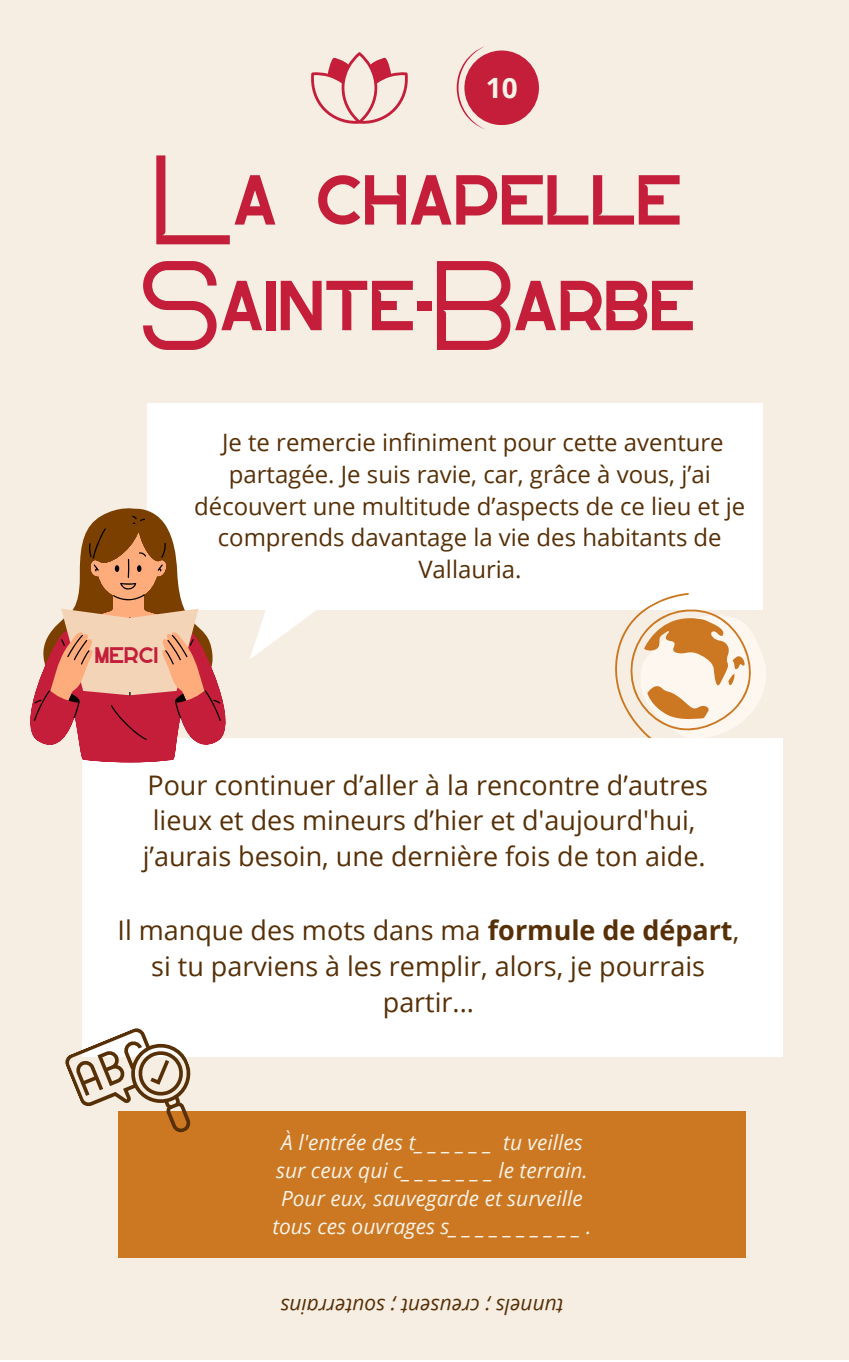
<style>
.page{position:relative;width:849px;height:1362px;background:#fff}
.page>*{position:absolute;margin:0;border:0;box-sizing:border-box;transform-origin:0 0}
.t1{font:98.7px/105.6px "Lotus Eater Sans Serif";letter-spacing:-.04em;color:#c41e3a}
.t2{font:31.5px "Lotus Eater Sans Serif";letter-spacing:-.04em;color:#c41e3a}
.t3{font:700 27.9px "Open Sans";color:#faf2e6}
.t4{font:27px/36px "Open Sans";color:#573007;text-align:center}
.t5{font:24px/31.8px "Open Sans";color:#573007;text-align:center}
.t6{font:italic 21px/27.9px "Open Sans";color:#faf2e6;text-align:center}
.t7{font:italic 21px "Open Sans";color:#573007}
.s1{font-weight:700}
</style>
<div class="page">
<div style="left:0;top:0;width:849px;height:1359px;background:#f6eee3"></div>
<div style="left:147px;top:403px;width:616px;height:207px;background:#fff"></div>
<svg style="left:615px;top:593px;width:168px;height:168px"></svg>
<div style="left:82px;top:738px;width:700px;height:318px;background:#fff"></div>
<svg style="left:37px;top:610px;width:279px;height:152px"></svg>
<svg style="left:30px;top:508px;width:191px;height:232px"></svg>
<div style="left:102px;top:618px;width:58px;height:74px;background:#f3d4b7"></div>
<div style="left:14px;top:485px;width:58px;height:85px;background:#f6eee3"></div>
<div style="left:118px;top:1111px;width:628px;height:146px;background:#c72"></div>
<svg style="left:65px;top:1028px;width:147px;height:105px"></svg>
<div style="left:464px;top:50px;width:75px;height:75px;background:#c41e3a;border-radius:50%"></div>
<svg style="left:311px;top:52px;width:97px;height:72px"></svg>
<svg style="left:457px;top:46px;width:28px;height:83px"></svg>
<p class="t3" style="left:486px;top:68px;width:33px">10</p>
<h1 class="t1" style="left:139px;top:144px;width:560px">La chapelle<br>Sainte-Barbe</h1>
<p class="t2" style="left:94px;top:639px;width:66px">merci</p>
<p class="t5" style="left:194px;top:425px;width:552px">Je te remercie infiniment pour cette aventure partagée. Je suis ravie, car, grâce à vous, j’ai découvert une multitude d’aspects de ce lieu et je comprends davantage la vie des habitants de Vallauria.</p>
<p class="t4" style="left:143px;top:766px;width:567px">Pour continuer d’aller à la rencontre d’autres lieux et des mineurs d’hier et d'aujourd'hui, j’aurais besoin, une dernière fois de ton aide.</p>
<p class="t4" style="left:118px;top:911px;width:623px">Il manque des mots dans ma <span class="s1">formule de départ</span>, si tu parviens à les remplir, alors, je pourrais partir...</p>
<p class="t6" style="left:272px;top:1127px;width:321px">À l'entrée des t_ _ _ _ _ _ tu veilles sur ceux qui c_ _ _ _ _ _ _ le terrain.<br>Pour eux, sauvegarde et surveille tous ces ouvrages s_ _ _ _ _ _ _ _ _ _ .</p>
<p class="t7" style="left:564px;top:1321px;width:285px;rotate:-180deg">tunnels ; creusent ; souterrains</p>
</div>
